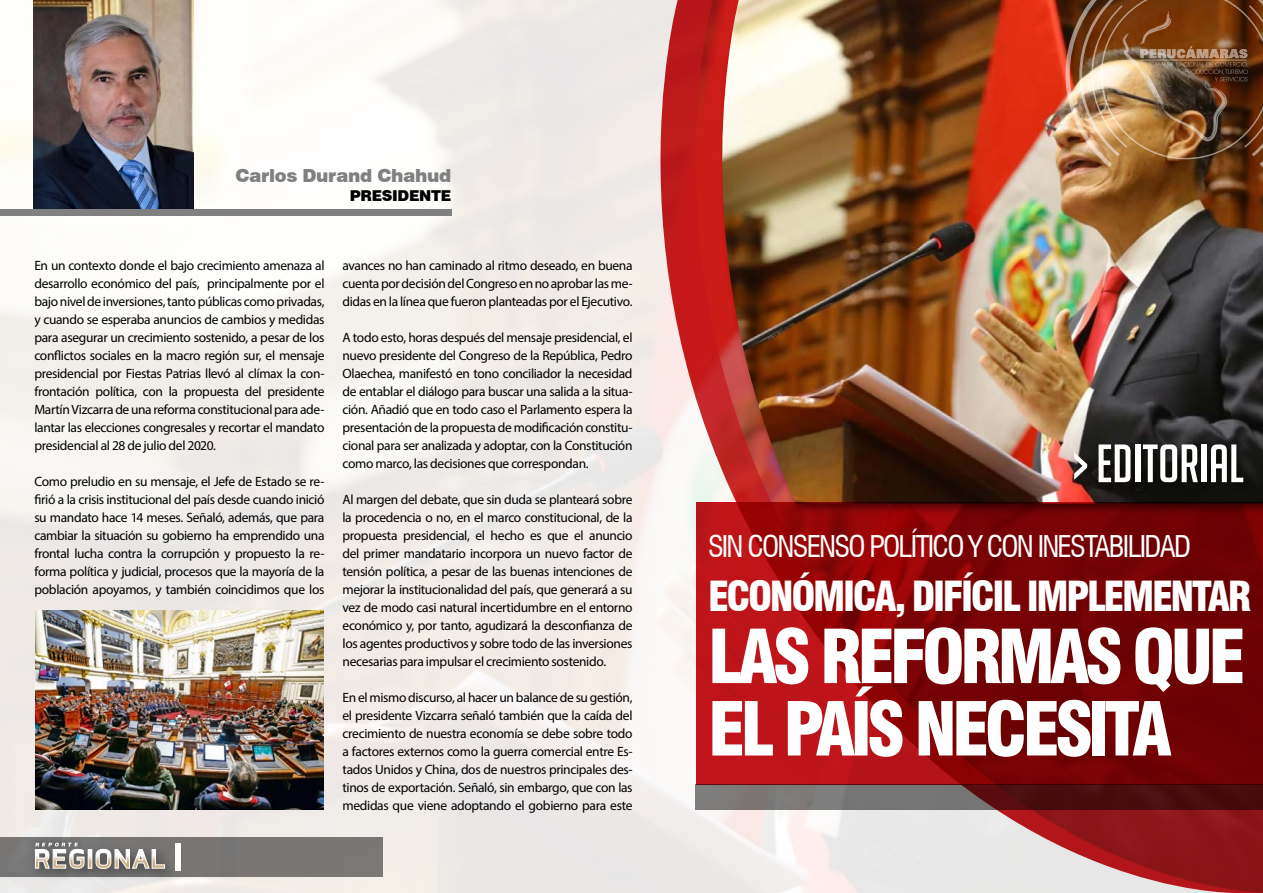
<style>
.page{position:relative;width:1263px;height:893px;background:#fff}
.page>*{position:absolute;margin:0;border:0;box-sizing:border-box;transform-origin:0 0}
.t1{font:900 condensed 72.45px/72.4px "Swiss 721 BT";letter-spacing:-.07em;color:#fff}
.t2{font:52.5px "Big Noodle Titling";color:#fff}
.t3{font:900 condensed 40.5px "Swiss 721 BT";letter-spacing:-.06em;color:#fff}
.t4{font:condensed 29.25px "Swiss 721 BT";letter-spacing:-.06em;color:#fff}
.t5{font:900 18px "Swiss 721 BT";letter-spacing:-.02em;color:#808080}
.t6{font:900 15px "Swiss 721 BT";letter-spacing:-.02em;color:#000}
.t7{font:13.5px/18px "Myriad Pro";letter-spacing:-.025em;color:#000;text-align:justify}
</style>
<div class="page">
<img style="left:0;top:0;width:693px;height:893px">
<img style="left:693px;top:0;width:570px;height:893px">
<img style="left:721px;top:0;width:542px;height:502px">
<svg style="left:696px;top:502px;width:567px;height:283px;background:#870608"></svg>
<svg style="left:695px;top:785px;width:568px;height:25px;background:#614242"></svg>
<div style="left:1070px;top:440px;width:186px;height:54px;background:#000;opacity:.5"></div>
<div style="left:0;top:837px;width:382px;height:39px;background:#797674"></div>
<div style="left:31px;top:838px;width:51px;height:13px;background:#000;opacity:.5"></div>
<div style="left:30px;top:844px;width:149px;height:38px;background:#000;opacity:.5"></div>
<svg style="left:35px;top:843px;width:49px;height:26px"></svg>
<div style="left:88px;top:849px;width:4px;height:19px;border:1px solid #fff"></div>
<svg style="left:96px;top:849px;width:69px;height:20px"></svg>
<div style="left:175px;top:843px;width:6px;height:28px;background:#fff"></div>
<img style="left:1065px;top:0;width:198px;height:167px">
<img style="left:34px;top:0;width:160px;height:210px">
<div style="left:0;top:210px;width:451px;height:6px;background:#808080"></div>
<img style="left:35px;top:610px;width:289px;height:199px">
<h3 class="t5" style="left:235px;top:165px;width:217px">Carlos Durand Chahud</h3>
<p class="t6" style="left:350px;top:186px;width:101px">PresidentE</p>
<p class="t7" style="left:34px;top:256px;width:292px">En un contexto donde el bajo crecimiento amenaza al desarrollo económico del país, principalmente por el bajo nivel de inversiones, tanto públicas como privadas, y cuando se esperaba anuncios de cambios y medidas para asegurar un crecimiento sostenido, a pesar de los conflictos sociales en la macro región sur, el mensaje presidencial por Fiestas Patrias llevó al clímax la con&shy;frontación política, con la propuesta del presidente Martín Vizcarra de una reforma constitucional para ade&shy;lantar las elecciones congresales y recortar el mandato presidencial al 28 de julio del 2020.</p>
<p class="t7" style="left:34px;top:472px;width:292px">Como preludio en su mensaje, el Jefe de Estado se re&shy;firió a la crisis institucional del país desde cuando inició su mandato hace 14 meses. Señaló, además, que para cambiar la situación su gobierno ha emprendido una frontal lucha contra la corrupción y propuesto la re&shy;forma política y judicial, procesos que la mayoría de la población apoyamos, y también coincidimos que los</p>
<p class="t7" style="left:342px;top:256px;width:292px">avances no han caminado al ritmo deseado, en buena cuenta por decisión del Congreso en no aprobar las me&shy;didas en la línea que fueron planteadas por el Ejecutivo.</p>
<p class="t7" style="left:342px;top:328px;width:292px">A todo esto, horas después del mensaje presidencial, el nuevo presidente del Congreso de la República, Pedro Olaechea, manifestó en tono conciliador la necesidad de entablar el diálogo para buscar una salida a la situa&shy;ción. Añadió que en todo caso el Parlamento espera la presentación de la propuesta de modificación constitu&shy;cional para ser analizada y adoptar, con la Constitución como marco, las decisiones que correspondan.</p>
<p class="t7" style="left:342px;top:490px;width:292px">Al margen del debate, que sin duda se planteará sobre la procedencia o no, en el marco constitucional, de la propuesta presidencial, el hecho es que el anuncio del primer mandatario incorpora un nuevo factor de tensión política, a pesar de las buenas intenciones de mejorar la institucionalidad del país, que generará a su vez de modo casi natural incertidumbre en el entorno económico y, por tanto, agudizará la desconfianza de los agentes productivos y sobre todo de las inversiones necesarias para impulsar el crecimiento sostenido.</p>
<p class="t7" style="left:342px;top:688px;width:292px">En el mismo discurso, al hacer un balance de su gestión, el presidente Vizcarra señaló también que la caída del crecimiento de nuestra economía se debe sobre todo a factores externos como la guerra comercial entre Es&shy;tados Unidos y China, dos de nuestros principales des&shy;tinos de exportación. Señaló, sin embargo, que con las medidas que viene adoptando el gobierno para este</p>
<h2 class="t2" style="left:1072px;top:435px;width:174px">&gt; EDITORIAL</h2>
<h3 class="t4" style="left:708px;top:529px;width:485px">SIN CONSENSO POLítICO Y CON INESTABILIDAD</h3>
<h3 class="t3" style="left:708px;top:572px;width:545px">ECONÓMICA, DIFÍCIL IMPLEMENTAR</h3>
<h1 class="t1" style="left:708px;top:620px;width:539px">LAS REFORMAS QUE<br>EL PAÍS NECESITA</h1>
</div>
